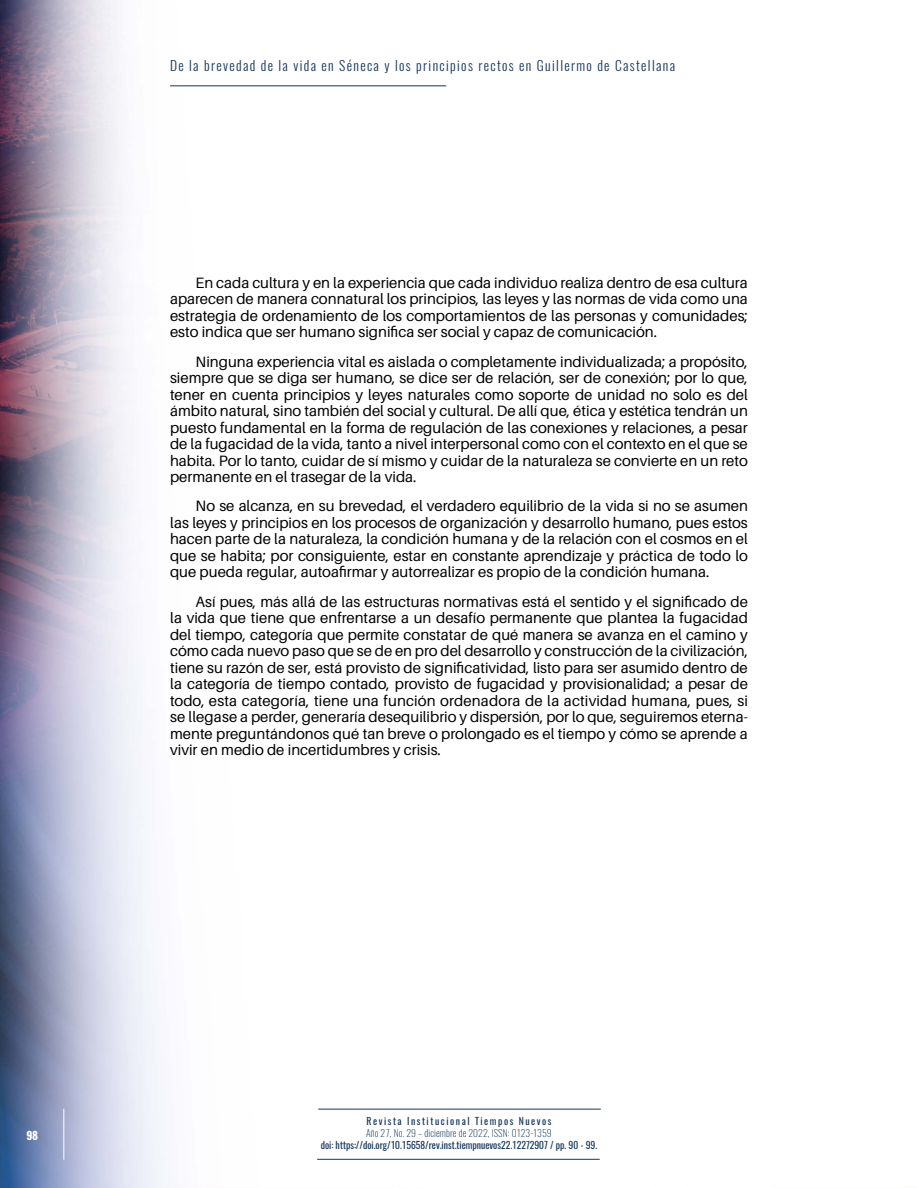
<style>
.page{position:relative;width:918px;height:1188px;background:#fff}
.page>*{position:absolute;margin:0;border:0;box-sizing:border-box;transform-origin:0 0}
.t1{font:15px/16.5px "Aileron";color:#000;text-align:justify}
.t2{font:300 13.5px "Oswald";letter-spacing:.1em;color:#17365d}
.t3{font:700 11.25px "Oswald";color:#fff}
.t4{font:9.75px "Oswald";color:#17365d}
.t5{font:200 9.75px "Oswald";letter-spacing:.01em;color:#17365d}
.t6{font:9.75px "Oswald";letter-spacing:.16em;color:#17365d}
</style>
<div class="page">
<img style="left:0;top:0;width:601px;height:1188px">
<hr style="left:170px;top:85px;width:276px;height:1px;background:#17365d">
<hr style="left:63px;top:1109px;width:1px;height:51px;background:#fff">
<hr style="left:318px;top:1109px;width:283px;height:1px;background:#17365d">
<hr style="left:317px;top:1159px;width:283px;height:1px;background:#17365d">
<p class="t2" style="left:170px;top:57px;width:506px">De la brevedad de la vida en Séneca y los principios rectos en Guillermo de Castellana</p>
<p class="t1" style="left:170px;top:275px;width:579px;text-indent:26px">En cada cultura y en la experiencia que cada individuo realiza dentro de esa cultura aparecen de manera connatural los principios, las leyes y las normas de vida como una estrategia de ordenamiento de los comportamientos de las personas y comunidades; esto indica que ser humano significa ser social y capaz de comunicación.</p>
<p class="t1" style="left:170px;top:353px;width:579px;text-indent:26px">Ninguna experiencia vital es aislada o completamente individualizada; a propósito, siempre que se diga ser humano, se dice ser de relación, ser de conexión; por lo que, tener en cuenta principios y leyes naturales como soporte de unidad no solo es del ámbito natural, sino también del social y cultural. De allí que, ética y estética tendrán un puesto fundamental en la forma de regulación de las conexiones y relaciones, a pesar de la fugacidad de la vida, tanto a nivel interpersonal como con el contexto en el que se habita. Por lo tanto, cuidar de sí mismo y cuidar de la naturaleza se convierte en un reto permanente en el trasegar de la vida.</p>
<p class="t1" style="left:170px;top:498px;width:579px;text-indent:26px">No se alcanza, en su brevedad, el verdadero equilibrio de la vida si no se asumen las leyes y principios en los procesos de organización y desarrollo humano, pues estos hacen parte de la naturaleza, la condición humana y de la relación con el cosmos en el que se habita; por consiguiente, estar en constante aprendizaje y práctica de todo lo que pueda regular, autoafirmar y autorrealizar es propio de la condición humana.</p>
<p class="t1" style="left:170px;top:593px;width:579px;text-indent:26px">Así pues, más allá de las estructuras normativas está el sentido y el significado de la vida que tiene que enfrentarse a un desafío permanente que plantea la fugacidad del tiempo, categoría que permite constatar de qué manera se avanza en el camino y cómo cada nuevo paso que se de en pro del desarrollo y construcción de la civilización, tiene su razón de ser, está provisto de significatividad, listo para ser asumido dentro de la categoría de tiempo contado, provisto de fugacidad y provisionalidad; a pesar de todo, esta categoría, tiene una función ordenadora de la actividad humana, pues, si se llegase a perder, generaría desequilibrio y dispersión, por lo que, seguiremos eterna&shy;mente preguntándonos qué tan breve o prolongado es el tiempo y cómo se aprende a vivir en medio de incertidumbres y crisis.</p>
<p class="t3" style="left:26px;top:1128px;width:13px">98</p>
<p class="t6" style="left:366px;top:1115px;width:187px">Revista Institucional Tiempos Nuevos</p>
<p class="t5" style="left:366px;top:1127px;width:187px">Año 27, No. 29 – diciembre de 2022, ISSN: 0123-1359</p>
<p class="t4" style="left:321px;top:1139px;width:278px">doi: https://doi.org/10.15658/rev.inst.tiempnuevos22.12272907 / pp. 90 - 99.</p>
</div>
